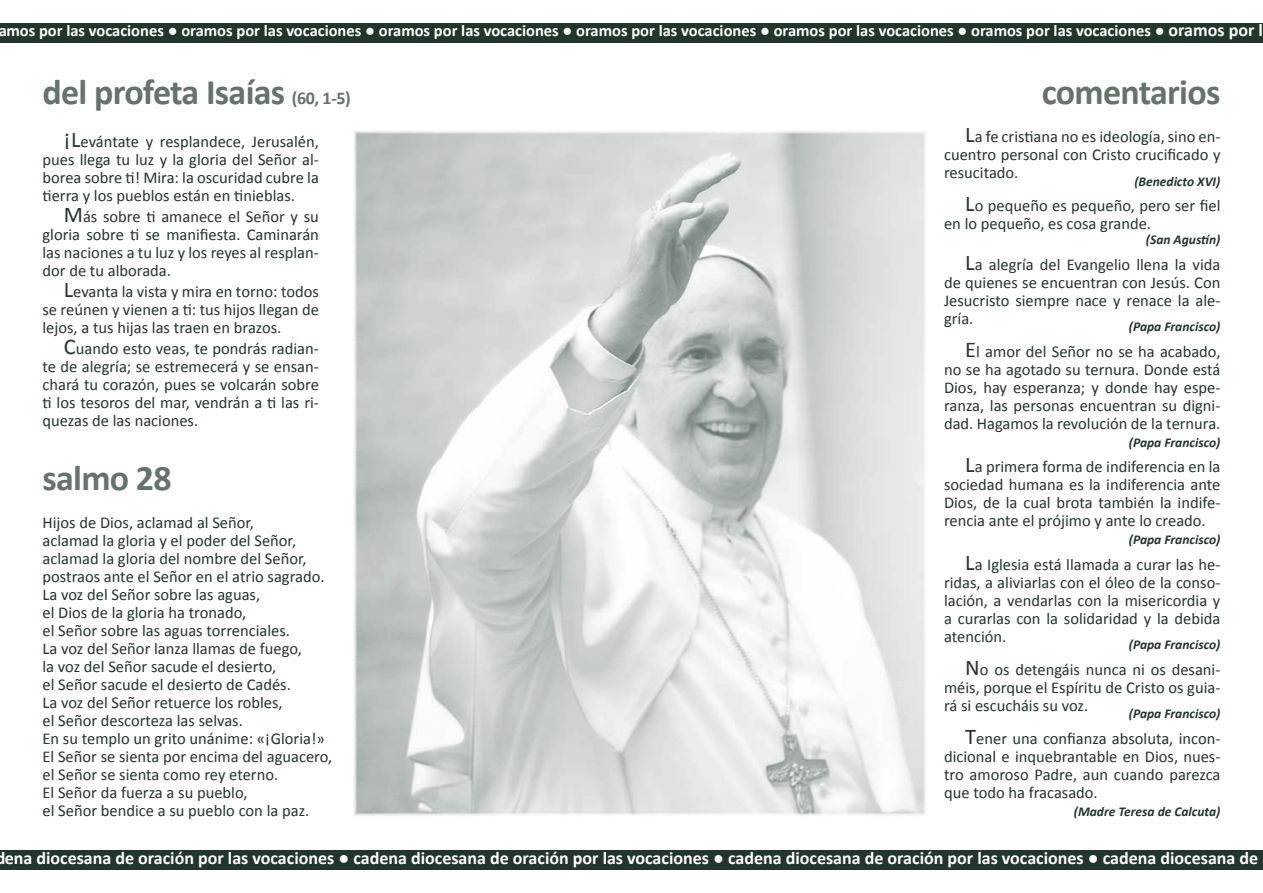
<style>
.page{position:relative;width:1263px;height:893px;background:#fff}
.page>*{position:absolute;margin:0;border:0;box-sizing:border-box;transform-origin:0 0}
.t1{font:700 36px "Calibri";letter-spacing:-.02em;color:#65736b}
.t2{font:700 18px "Calibri";color:#fff}
.t3{font:16.5px/18px "Calibri";color:#23362b;text-align:justify}
.t4{font:700 16.5px "Calibri";color:#fff}
.t5{font:italic 700 13.5px "Calibri";color:#23362b}
.s1{font-weight:400}
.s2{font-size:18px}
.s3{font-size:22.5px}
</style>
<div class="page">
<div style="left:0;top:23px;width:1263px;height:20px;background:#23362b"></div>
<div style="left:0;top:850px;width:1263px;height:20px;background:#23362b"></div>
<img style="left:353px;top:131px;width:573px;height:685px">
<p class="t4" style="left:-2px;top:20px;width:1266px">amos por las vocaciones <span class="s1">●</span> oramos por las vocaciones <span class="s1">●</span> oramos por las vocaciones <span class="s1">●</span> oramos por las vocaciones <span class="s1">●</span> oramos por las vocaciones <span class="s1">●</span> oramos por las vocaciones <span class="s1">●</span> <span class="s2">oramos por l</span></p>
<h1 class="t1" style="left:43px;top:69px;width:310px">del profeta Isaías <span class="s2">(60, 1-5)</span></h1>
<p class="t3" style="left:43px;top:132px;width:278px;text-indent:21px"><span class="s3">¡L</span>evántate y resplandece, Jerusalén, pues llega tu luz y la gloria del Señor al&shy;borea sobre ti! Mira: la oscuridad cubre la tierra y los pueblos están en tinieblas.</p>
<p class="t3" style="left:43px;top:207px;width:278px;text-indent:21px"><span class="s3">M</span>ás sobre ti amanece el Señor y su gloria sobre ti se manifiesta. Caminarán las naciones a tu luz y los reyes al resplan&shy;dor de tu alborada.</p>
<p class="t3" style="left:43px;top:282px;width:278px;text-indent:21px"><span class="s3">L</span>evanta la vista y mira en torno: todos se reúnen y vienen a ti: tus hijos llegan de lejos, a tus hijas las traen en brazos.</p>
<p class="t3" style="left:43px;top:339px;width:278px;text-indent:21px"><span class="s3">C</span>uando esto veas, te pondrás radian&shy;te de alegría; se estremecerá y se ensan&shy;chará tu corazón, pues se volcarán sobre ti los tesoros del mar, vendrán a ti las ri&shy;quezas de las naciones.</p>
<h1 class="t1" style="left:43px;top:455px;width:131px">salmo 28</h1>
<p class="t3" style="left:43px;top:514px;width:291px;text-align:left">Hijos de Dios, aclamad al Señor,<br>aclamad la gloria y el poder del Señor, aclamad la gloria del nombre del Señor, postraos ante el Señor en el atrio sagrado.<br>La voz del Señor sobre las aguas,<br>el Dios de la gloria ha tronado,<br>el Señor sobre las aguas torrenciales.<br>La voz del Señor lanza llamas de fuego,<br>la voz del Señor sacude el desierto,<br>el Señor sacude el desierto de Cadés.<br>La voz del Señor retuerce los robles,<br>el Señor descorteza las selvas.<br>En su templo un grito unánime: «¡Gloria!» El Señor se sienta por encima del aguacero, el Señor se sienta como rey eterno.<br>El Señor da fuerza a su pueblo,<br>el Señor bendice a su pueblo con la paz.</p>
<h1 class="t1" style="left:1042px;top:69px;width:180px">comentarios</h1>
<p class="t3" style="left:944px;top:128px;width:278px;text-indent:21px"><span class="s3">L</span>a fe cristiana no es ideología, sino en&shy;cuentro personal con Cristo crucificado y resucitado.</p>
<p class="t5" style="left:1134px;top:173px;width:88px">(Benedicto XVI)</p>
<p class="t3" style="left:944px;top:197px;width:278px;text-indent:21px"><span class="s3">L</span>o pequeño es pequeño, pero ser fiel en lo pequeño, es cosa grande.</p>
<p class="t5" style="left:1146px;top:231px;width:76px">(San Agustín)</p>
<p class="t3" style="left:944px;top:255px;width:278px;text-indent:21px"><span class="s3">L</span>a alegría del Evangelio llena la vida de quienes se encuentran con Jesús. Con Jesucristo siempre nace y renace la ale&shy;gría.</p>
<p class="t5" style="left:1129px;top:318px;width:93px">(Papa Francisco)</p>
<p class="t3" style="left:944px;top:342px;width:278px;text-indent:21px"><span class="s3">E</span>l amor del Señor no se ha acabado, no se ha agotado su ternura. Donde está Dios, hay esperanza; y donde hay espe&shy;ranza, las personas encuentran su digni&shy;dad. Hagamos la revolución de la ternura.</p>
<p class="t5" style="left:1129px;top:434px;width:93px">(Papa Francisco)</p>
<p class="t3" style="left:944px;top:458px;width:278px;text-indent:21px"><span class="s3">L</span>a primera forma de indiferencia en la sociedad humana es la indiferencia ante Dios, de la cual brota también la indife&shy;rencia ante el prójimo y ante lo creado.</p>
<p class="t5" style="left:1129px;top:531px;width:93px">(Papa Francisco)</p>
<p class="t3" style="left:944px;top:555px;width:278px;text-indent:21px"><span class="s3">L</span>a Iglesia está llamada a curar las he&shy;ridas, a aliviarlas con el óleo de la conso&shy;lación, a vendarlas con la misericordia y a curarlas con la solidaridad y la debida atención.</p>
<p class="t5" style="left:1129px;top:636px;width:93px">(Papa Francisco)</p>
<p class="t3" style="left:944px;top:660px;width:278px;text-indent:21px"><span class="s3">N</span>o os detengáis nunca ni os desani&shy;méis, porque el Espíritu de Cristo os guia&shy;rá si escucháis su voz.</p>
<p class="t5" style="left:1129px;top:705px;width:93px">(Papa Francisco)</p>
<p class="t3" style="left:944px;top:729px;width:278px;text-indent:21px"><span class="s3">T</span>ener una confianza absoluta, incon&shy;dicional e inquebrantable en Dios, nues&shy;tro amoroso Padre, aun cuando parezca que todo ha fracasado.</p>
<p class="t5" style="left:1074px;top:803px;width:148px">(Madre Teresa de Calcuta)</p>
<p class="t2" style="left:5px;top:846px;width:1255px">ena diocesana de oración por las vocaciones <span class="s1">●</span> cadena diocesana de oración por las vocaciones <span class="s1">●</span> cadena diocesana de oración por las vocaciones <span class="s1">●</span> cadena diocesana de</p>
</div>
